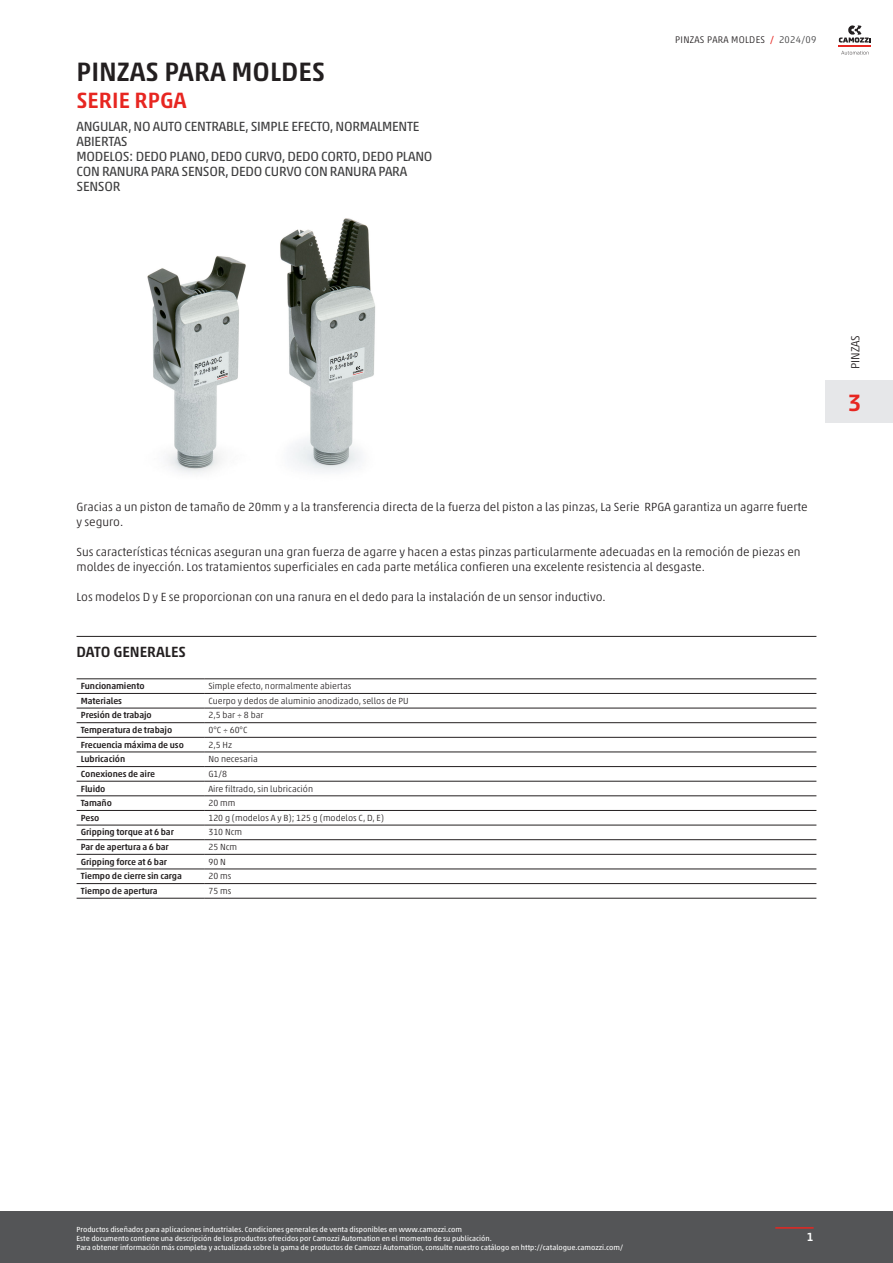
<style>
.page{position:relative;width:893px;height:1263px;background:#fff}
.page>*{position:absolute;margin:0;border:0;box-sizing:border-box;transform-origin:0 0}
.TITOLO_Home{font:500 27px "Akko W1 G";color:#231f20}
.Num_catalogo_no_lingua{font:500 24px "Akko W1 G";color:#e72621}
.SOTTOTITOLO_Home{font:500 22.5px "Akko W1 G";color:#e72621}
.Titolo_SEZIONE{font:500 15px "Akko W1 G";color:#231f20}
.INTRO_Home{font:13.5px/15px "Akko W1 G";letter-spacing:-.02em;color:#3e3e3f}
.Descrizione_prodotto{font:300 12px/15px "Akko W1 G";color:#231f20}
.NOME_CATALOGO{font:300 12px "Akko W1 G";color:#231f20}
.t1{font:500 12px "Akko W1 G";color:#fff}
.Edizione_catalogo{font:300 9.75px "Akko W1 G";letter-spacing:.025em;color:#231f20}
.Titoli_tabella_general_data{font:500 9px "Akko W1 G";letter-spacing:-.01em;color:#231f20}
.Testi_tabella_general_data{font:300 9px "Akko W1 G";color:#231f20}
.footNotes{font:7.5px/9px "Akko W1 G";color:#fff}
.s1{font-weight:400;color:#e72621}
.s2{color:#3e3e3f}
</style>
<div class="page">
<hr style="left:77px;top:636px;width:739px;height:1px;background:#231f20">
<svg style="left:77px;top:679px;width:739px;height:219px"></svg>
<hr style="left:204px;top:678px;width:612px;height:1px;background:#231f20">
<hr style="left:204px;top:693px;width:612px;height:1px;background:#231f20">
<hr style="left:204px;top:708px;width:612px;height:1px;background:#231f20">
<hr style="left:204px;top:722px;width:612px;height:1px;background:#231f20">
<hr style="left:204px;top:737px;width:612px;height:1px;background:#231f20">
<hr style="left:204px;top:752px;width:612px;height:1px;background:#231f20">
<hr style="left:204px;top:766px;width:612px;height:1px;background:#231f20">
<hr style="left:204px;top:781px;width:612px;height:1px;background:#231f20">
<hr style="left:204px;top:795px;width:612px;height:1px;background:#231f20">
<hr style="left:204px;top:810px;width:612px;height:1px;background:#231f20">
<hr style="left:204px;top:825px;width:612px;height:1px;background:#231f20">
<hr style="left:204px;top:839px;width:612px;height:1px;background:#231f20">
<hr style="left:204px;top:854px;width:612px;height:1px;background:#231f20">
<hr style="left:204px;top:869px;width:612px;height:1px;background:#231f20">
<hr style="left:204px;top:883px;width:612px;height:1px;background:#231f20">
<hr style="left:204px;top:898px;width:612px;height:1px;background:#231f20">
<hr style="left:77px;top:678px;width:127px;height:1px;background:#231f20">
<hr style="left:77px;top:693px;width:127px;height:1px;background:#231f20">
<hr style="left:77px;top:708px;width:127px;height:1px;background:#231f20">
<hr style="left:77px;top:722px;width:127px;height:1px;background:#231f20">
<hr style="left:77px;top:737px;width:127px;height:1px;background:#231f20">
<hr style="left:77px;top:752px;width:127px;height:1px;background:#231f20">
<hr style="left:77px;top:766px;width:127px;height:1px;background:#231f20">
<hr style="left:77px;top:781px;width:127px;height:1px;background:#231f20">
<hr style="left:77px;top:795px;width:127px;height:1px;background:#231f20">
<hr style="left:77px;top:810px;width:127px;height:1px;background:#231f20">
<hr style="left:77px;top:825px;width:127px;height:1px;background:#231f20">
<hr style="left:77px;top:839px;width:127px;height:1px;background:#231f20">
<hr style="left:77px;top:854px;width:127px;height:1px;background:#231f20">
<hr style="left:77px;top:869px;width:127px;height:1px;background:#231f20">
<hr style="left:77px;top:883px;width:127px;height:1px;background:#231f20">
<hr style="left:77px;top:898px;width:127px;height:1px;background:#231f20">
<img style="left:147px;top:218px;width:228px;height:256px">
<div style="left:0;top:1211px;width:893px;height:52px;background:#545557"></div>
<hr style="left:775px;top:1227px;width:39px;height:1px;background:#e72621">
<hr style="left:839px;top:45px;width:32px;height:2px;background:#e72621">
<svg style="left:839px;top:25px;width:32px;height:18px"></svg>
<svg style="left:841px;top:51px;width:28px;height:4px"></svg>
<div style="left:825px;top:380px;width:59px;height:43px;background:#e6e7e9"></div>
<div style="left:884px;top:380px;width:9px;height:43px;background:#e6e7e9"></div>
<p class="TITOLO_Home" style="left:77px;top:51px;width:250px">PINZAS PARA MOLDES</p>
<p class="SOTTOTITOLO_Home" style="left:77px;top:83px;width:112px">SERIE RPGA</p>
<p class="INTRO_Home" style="left:77px;top:118px;width:357px">ANGULAR, NO AUTO CENTRABLE, SIMPLE EFECTO, NORMALMENTE ABIERTAS<br>MODELOS: DEDO PLANO, DEDO CURVO, DEDO CORTO, DEDO PLANO CON RANURA PARA SENSOR, DEDO CURVO CON RANURA PARA SENSOR</p>
<p class="Edizione_catalogo" style="left:675px;top:32px;width:143px">PINZAS PARA MOLDES <span class="s1">/</span> <span class="s2">2024/09</span></p>
<p class="Descrizione_prodotto" style="left:77px;top:498px;width:733px">Gracias a un piston de tamaño de 20mm y a la transferencia directa de la fuerza del piston a las pinzas, La Serie RPGA garantiza un agarre fuerte y seguro.</p>
<p class="Descrizione_prodotto" style="left:77px;top:543px;width:725px">Sus características técnicas aseguran una gran fuerza de agarre y hacen a estas pinzas particularmente adecuadas en la remoción de piezas en moldes de inyección. Los tratamientos superficiales en cada parte metálica confieren una excelente resistencia al desgaste.</p>
<p class="Descrizione_prodotto" style="left:77px;top:588px;width:531px">Los modelos D y E se proporcionan con una ranura en el dedo para la instalación de un sensor inductivo.</p>
<p class="Titolo_SEZIONE" style="left:77px;top:641px;width:111px">DATO GENERALES</p>
<p class="Titoli_tabella_general_data" style="left:81px;top:679px;width:65px">Funcionamiento</p>
<p class="Testi_tabella_general_data" style="left:208px;top:680px;width:144px">Simple efecto, normalmente abiertas</p>
<p class="Titoli_tabella_general_data" style="left:81px;top:694px;width:43px">Materiales</p>
<p class="Testi_tabella_general_data" style="left:208px;top:694px;width:202px">Cuerpo y dedos de aluminio anodizado, sellos de PU</p>
<p class="Titoli_tabella_general_data" style="left:81px;top:709px;width:72px">Presión de trabajo</p>
<p class="Testi_tabella_general_data" style="left:208px;top:709px;width:57px">2,5 bar ÷ 8 bar</p>
<p class="Titoli_tabella_general_data" style="left:81px;top:723px;width:93px">Temperatura de trabajo</p>
<p class="Testi_tabella_general_data" style="left:208px;top:723px;width:41px">0°C ÷ 60°C</p>
<p class="Titoli_tabella_general_data" style="left:81px;top:738px;width:105px">Frecuencia máxima de uso</p>
<p class="Testi_tabella_general_data" style="left:208px;top:738px;width:25px">2,5 Hz</p>
<p class="Titoli_tabella_general_data" style="left:81px;top:752px;width:46px">Lubricación</p>
<p class="Testi_tabella_general_data" style="left:208px;top:753px;width:51px">No necesaria</p>
<p class="Titoli_tabella_general_data" style="left:81px;top:767px;width:76px">Conexiones de aire</p>
<p class="Testi_tabella_general_data" style="left:208px;top:767px;width:20px">G1/8</p>
<p class="Titoli_tabella_general_data" style="left:81px;top:782px;width:26px">Fluido</p>
<p class="Testi_tabella_general_data" style="left:208px;top:782px;width:106px">Aire filtrado, sin lubricación</p>
<p class="Titoli_tabella_general_data" style="left:81px;top:796px;width:33px">Tamaño</p>
<p class="Testi_tabella_general_data" style="left:208px;top:797px;width:28px">20 mm</p>
<p class="Titoli_tabella_general_data" style="left:81px;top:811px;width:20px">Peso</p>
<p class="Testi_tabella_general_data" style="left:208px;top:811px;width:177px">120 g (modelos A y B); 125 g (modelos C, D, E)</p>
<p class="Titoli_tabella_general_data" style="left:81px;top:826px;width:95px">Gripping torque at 6 bar</p>
<p class="Testi_tabella_general_data" style="left:208px;top:826px;width:35px">310 Ncm</p>
<p class="Titoli_tabella_general_data" style="left:81px;top:840px;width:89px">Par de apertura a 6 bar</p>
<p class="Testi_tabella_general_data" style="left:208px;top:840px;width:30px">25 Ncm</p>
<p class="Titoli_tabella_general_data" style="left:81px;top:855px;width:88px">Gripping force at 6 bar</p>
<p class="Testi_tabella_general_data" style="left:208px;top:855px;width:19px">90 N</p>
<p class="Titoli_tabella_general_data" style="left:81px;top:869px;width:102px">Tiempo de cierre sin carga</p>
<p class="Testi_tabella_general_data" style="left:208px;top:870px;width:24px">20 ms</p>
<p class="Titoli_tabella_general_data" style="left:81px;top:884px;width:78px">Tiempo de apertura</p>
<p class="Testi_tabella_general_data" style="left:208px;top:884px;width:24px">75 ms</p>
<p class="NOME_CATALOGO" style="left:847px;top:369px;width:36px;rotate:-90deg">PINZAS</p>
<p class="Num_catalogo_no_lingua" style="left:848px;top:385px;width:15px">3</p>
<p class="footNotes" style="left:77px;top:1225px;width:548px">Productos diseñados para aplicaciones industriales. Condiciones generales de venta disponibles en www.camozzi.com<br>Este documento contiene una descripción de los productos ofrecidos por Camozzi Automation en el momento de su publicación.<br>Para obtener información más completa y actualizada sobre la gama de productos de Camozzi Automation, consulte nuestro catálogo en http://catalogue.camozzi.com/</p>
<p class="t1" style="left:807px;top:1228px;width:8px">1</p>
</div>
